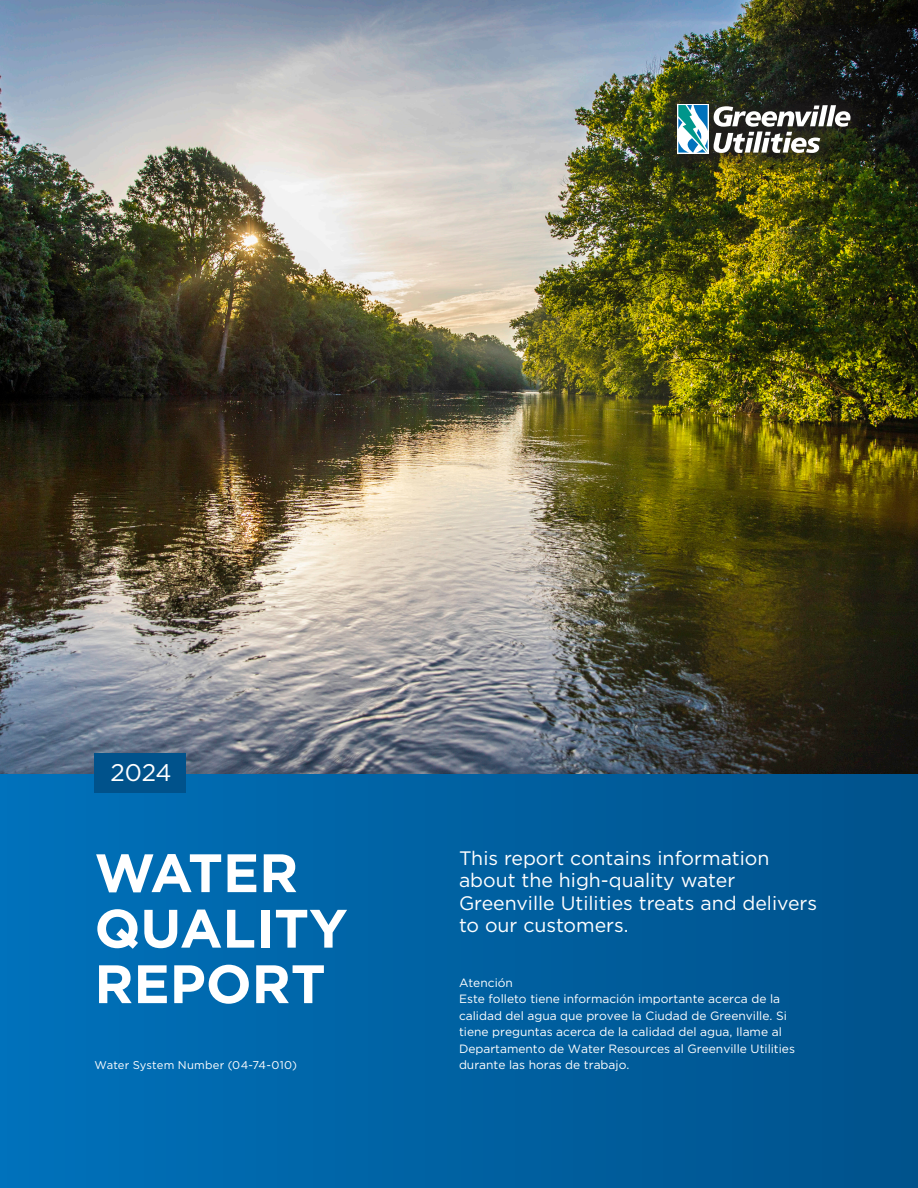
<style>
.page{position:relative;width:918px;height:1188px;background:#fff}
.page>*{position:absolute;margin:0;border:0;box-sizing:border-box;transform-origin:0 0}
.t1{font:700 54px "Gotham";color:#fff}
.t2{font:24px "Gotham";color:#fff}
.t3{font:19.5px/22.5px "Gotham";color:#fff}
.heading_5{font:12px/16.5px "Gotham";color:#fff}
.t4{font:11.25px "Gotham";letter-spacing:.02em;color:#fff}
</style>
<div class="page">
<div style="left:0;top:770px;width:918px;height:417px;background:linear-gradient(to right,#0071ba,#00528b)"></div>
<img style="left:0;top:0;width:918px;height:773px">
<div style="left:94px;top:753px;width:92px;height:40px;background:#00528b"></div>
<div style="left:655px;top:82px;width:217px;height:93px;background:#231f20;opacity:.75"></div>
<div style="left:677px;top:104px;width:32px;height:50px;background:#fff"></div>
<svg style="left:714px;top:105px;width:136px;height:48px"></svg>
<svg style="left:678px;top:105px;width:30px;height:48px"></svg>
<p class="t2" style="left:111px;top:757px;width:63px">2024</p>
<p class="t1" style="left:94px;top:837px;width:205px">WATER</p>
<p class="t1" style="left:94px;top:893px;width:255px">QUALITY</p>
<p class="t1" style="left:94px;top:948px;width:233px">REPORT</p>
<p class="t3" style="left:459px;top:846px;width:360px">This report contains information about the high-quality water<br>Greenville Utilities treats and delivers to our customers.</p>
<p class="heading_5" style="left:459px;top:974px;width:55px">Atención</p>
<p class="heading_5" style="left:459px;top:991px;width:338px">Este folleto tiene información importante acerca de la calidad del agua que provee la Ciudad de Greenville. Si tiene preguntas acerca de la calidad del agua, Ilame al Departamento de Water Resources al Greenville Utilities</p>
<p class="t4" style="left:94px;top:1058px;width:204px">Water System Number (04-74-010)</p>
<p class="heading_5" style="left:459px;top:1057px;width:172px">durante las horas de trabajo.</p>
</div>
